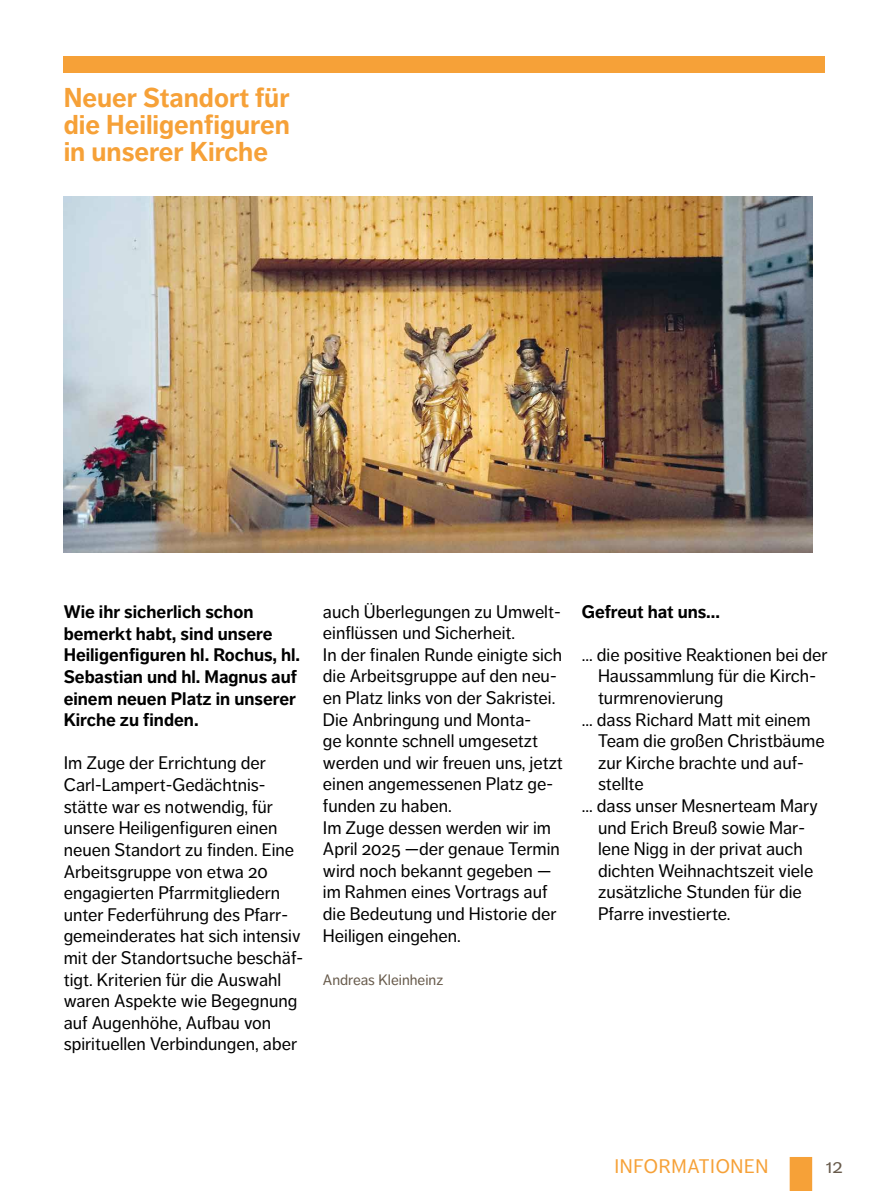
<style>
.page{position:relative;width:893px;height:1191px;background:#fff}
.page>*{position:absolute;margin:0;border:0;box-sizing:border-box;transform-origin:0 0}
.t1{font:700 27px/27px "Dagny Pro";color:#f6a138;text-align:justify}
.t2{font:19.5px "Dagny Pro";letter-spacing:.035em;color:#f6a138}
.t3{font:19.5px "Dagny Pro";color:#685b4c}
.t4{font:18px/21.6px "Dagny Pro";color:#000}
.t5{font:700 18px/21.6px "Dagny Pro";color:#000}
.t6{font:15px "Dagny Pro";color:#685b4c}
</style>
<div class="page">
<div style="left:790px;top:1157px;width:22px;height:34px;background:#f6a138"></div>
<div style="left:64px;top:56px;width:761px;height:16px;background:#f6a138"></div>
<img style="left:64px;top:196px;width:748px;height:357px">
<h1 class="t1" style="left:64px;top:85px;width:228px">Neuer Standort für die Heiligenfiguren in unserer Kirche</h1>
<p class="t5" style="left:64px;top:601px;width:238px">Wie ihr sicherlich schon bemerkt habt, sind unsere<br>Heiligenfiguren hl. Rochus, hl.<br>Sebastian und hl. Magnus auf einem neuen Platz in unserer<br>Kirche zu finden.</p>
<p class="t4" style="left:64px;top:752px;width:241px">Im Zuge der Errichtung der<br>Carl-Lampert-Gedächtnis&shy;stätte war es notwendig, für unsere Heiligenfiguren einen neuen Standort zu finden. Eine<br>Arbeitsgruppe von etwa 20 engagierten Pfarrmitgliedern unter Federführung des Pfarr&shy;gemeinderates hat sich intensiv mit der Standortsuche beschäf&shy;tigt. Kriterien für die Auswahl waren Aspekte wie Begegnung auf Augenhöhe, Aufbau von spirituellen Verbindungen, aber</p>
<p class="t4" style="left:323px;top:600px;width:241px">auch Überlegungen zu Umwelt&shy;einflüssen und Sicherheit.<br>In der finalen Runde einigte sich die Arbeitsgruppe auf den neu&shy;en Platz links von der Sakristei.<br>Die Anbringung und Monta-<br>ge konnte schnell umgesetzt werden und wir freuen uns, jetzt einen angemessenen Platz ge&shy;funden zu haben.<br>Im Zuge dessen werden wir im<br>April 2025 —der genaue Termin wird noch bekannt gegeben — im Rahmen eines Vortrags auf die Bedeutung und Historie der<br>Heiligen eingehen.</p>
<p class="t6" style="left:323px;top:971px;width:122px">Andreas Kleinheinz</p>
<p class="t5" style="left:582px;top:600px;width:140px">Gefreut hat uns...</p>
<p class="t4" style="left:582px;top:644px;width:247px">... die positive Reaktionen bei der</p>
<p class="t4" style="left:598px;top:665px;width:219px">Haussammlung für die Kirch-</p>
<p class="t4" style="left:598px;top:687px;width:127px">turmrenovierung</p>
<p class="t4" style="left:582px;top:708px;width:230px">... dass Richard Matt mit einem</p>
<p class="t4" style="left:598px;top:730px;width:228px">Team die großen Christbäume</p>
<p class="t4" style="left:598px;top:752px;width:207px">zur Kirche brachte und auf-</p>
<p class="t4" style="left:598px;top:773px;width:47px">stellte</p>
<p class="t4" style="left:582px;top:795px;width:238px">... dass unser Mesnerteam Mary</p>
<p class="t4" style="left:598px;top:816px;width:209px">und Erich Breuß sowie Mar-</p>
<p class="t4" style="left:598px;top:838px;width:206px">lene Nigg in der privat auch</p>
<p class="t4" style="left:598px;top:860px;width:217px">dichten Weihnachtszeit viele</p>
<p class="t4" style="left:598px;top:881px;width:205px">zusätzliche Stunden für die</p>
<p class="t4" style="left:598px;top:903px;width:134px">Pfarre investierte.</p>
<p class="t2" style="left:614px;top:1155px;width:156px">INFORMATIONEN</p>
<p class="t3" style="left:826px;top:1155px;width:19px">12</p>
</div>
